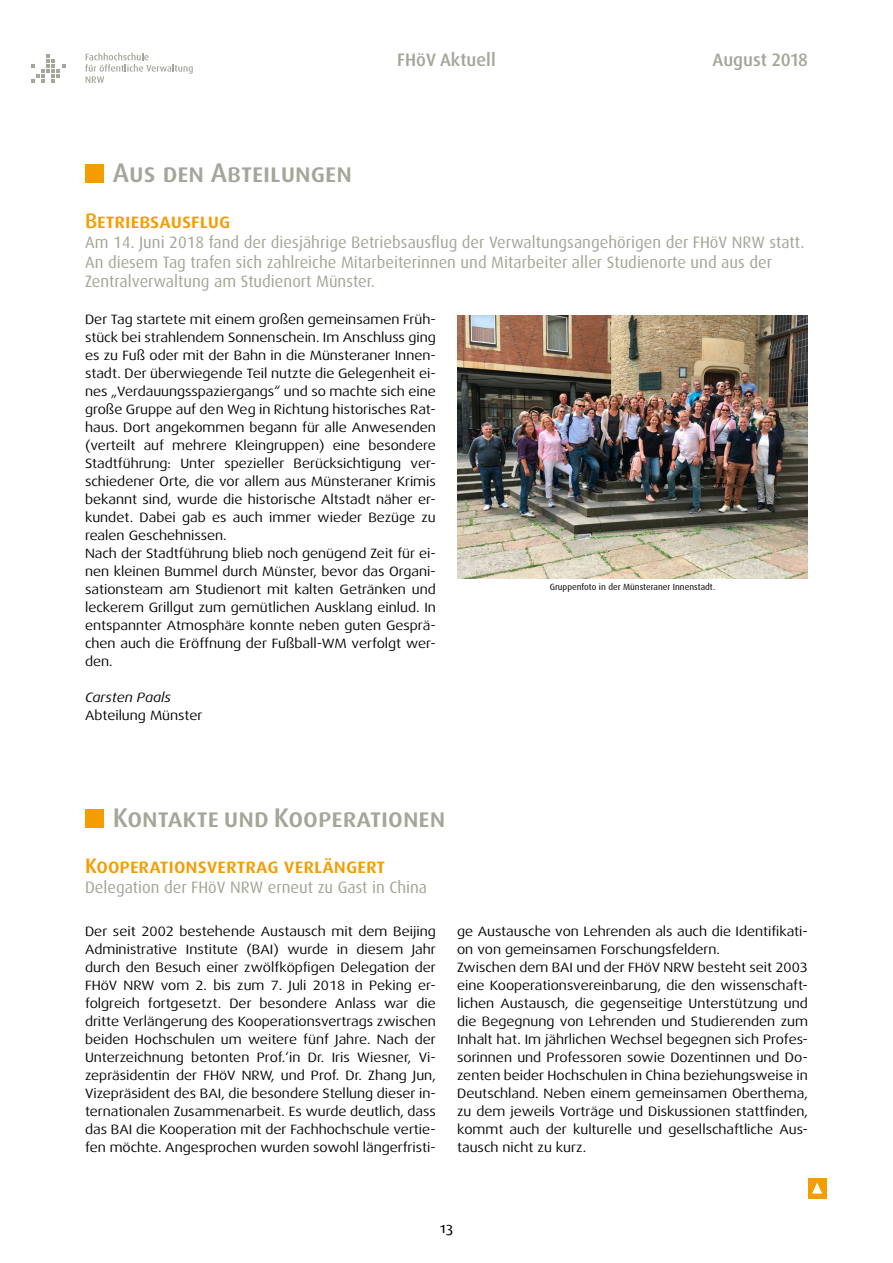
<style>
.page{position:relative;width:893px;height:1263px;background:#fff}
.page>*{position:absolute;margin:0;border:0;box-sizing:border-box;transform-origin:0 0}
.t1{font:500 27px "Dax OT";color:#a3a698}
.t2{font:500 21px "Dax OT";color:#f59c00}
.t3{font:500 18px "Dax OT";color:#a3a698}
.t4{font:16.5px/19.8px "Dax";color:#a3a698}
.t5{font:15px "Dax Regular Caps";color:#000}
.t6{font:13.5px/18px "Dax Wide";color:#000;text-align:justify}
.t7{font:italic 13.5px "Dax Wide";color:#000}
.t8{font:9px "Dax";color:#000}
</style>
<div class="page">
<div style="left:808px;top:1178px;width:18px;height:20px;background:#f59c00"></div>
<svg style="left:812px;top:1182px;width:10px;height:11px"></svg>
<svg style="left:31px;top:54px;width:34px;height:29px"></svg>
<svg style="left:85px;top:53px;width:108px;height:30px"></svg>
<img style="left:457px;top:315px;width:351px;height:263px">
<div style="left:85px;top:164px;width:19px;height:18px;background:#f59c00"></div>
<div style="left:85px;top:809px;width:19px;height:18px;background:#f59c00"></div>
<p class="t1" style="left:113px;top:156px;width:241px">Aus den Abteilungen</p>
<h3 class="t3" style="left:397px;top:49px;width:100px">FHöV Aktuell</h3>
<h3 class="t3" style="left:712px;top:49px;width:97px">August 2018</h3>
<p class="t2" style="left:85px;top:207px;width:147px">Betriebsausflug</p>
<p class="t4" style="left:85px;top:232px;width:721px">Am 14. Juni 2018 fand der diesjährige Betriebsausflug der Verwaltungsangehörigen der FHöV NRW statt.<br>An diesem Tag trafen sich zahlreiche Mitarbeiterinnen und Mitarbeiter aller Studienorte und aus der<br>Zentralverwaltung am Studienort Münster.</p>
<p class="t6" style="left:85px;top:310px;width:352px">Der Tag startete mit einem großen gemeinsamen Früh&shy;stück bei strahlendem Sonnenschein. Im Anschluss ging es zu Fuß oder mit der Bahn in die Münsteraner Innen&shy;stadt. Der überwiegende Teil nutzte die Gelegenheit ei&shy;nes „Verdauungsspaziergangs“ und so machte sich eine große Gruppe auf den Weg in Richtung historisches Rat&shy;haus. Dort angekommen begann für alle Anwesenden (verteilt auf mehrere Kleingruppen) eine besondere Stadtführung: Unter spezieller Berücksichtigung ver&shy;schiedener Orte, die vor allem aus Münsteraner Krimis bekannt sind, wurde die historische Altstadt näher er&shy;kundet. Dabei gab es auch immer wieder Bezüge zu realen Geschehnissen.</p>
<p class="t6" style="left:85px;top:544px;width:352px">Nach der Stadtführung blieb noch genügend Zeit für ei&shy;nen kleinen Bummel durch Münster, bevor das Organi&shy;sationsteam am Studienort mit kalten Getränken und leckerem Grillgut zum gemütlichen Ausklang einlud. In entspannter Atmosphäre konnte neben guten Gesprä&shy;chen auch die Eröffnung der Fußball-WM verfolgt wer&shy;den.</p>
<p class="t7" style="left:85px;top:690px;width:87px">Carsten Paals</p>
<p class="t6" style="left:85px;top:706px;width:119px">Abteilung Münster</p>
<p class="t1" style="left:113px;top:801px;width:334px">Kontakte und Kooperationen</p>
<p class="t2" style="left:85px;top:852px;width:302px">Kooperationsvertrag verlängert</p>
<p class="t4" style="left:85px;top:877px;width:344px">Delegation der FHöV NRW erneut zu Gast in China</p>
<p class="t8" style="left:550px;top:581px;width:167px">Gruppenfoto in der Münsteraner Innenstadt.</p>
<p class="t6" style="left:85px;top:922px;width:352px">Der seit 2002 bestehende Austausch mit dem Beijing Administrative Institute (BAI) wurde in diesem Jahr durch den Besuch einer zwölfköpfigen Delegation der FHöV NRW vom 2. bis zum 7. Juli 2018 in Peking er&shy;folgreich fortgesetzt. Der besondere Anlass war die dritte Verlängerung des Kooperationsvertrags zwischen beiden Hochschulen um weitere fünf Jahre. Nach der Unterzeichnung betonten Prof.‘in Dr. Iris Wiesner, Vi&shy;zepräsidentin der FHöV NRW, und Prof. Dr. Zhang Jun, Vizepräsident des BAI, die besondere Stellung dieser in&shy;ternationalen Zusammenarbeit. Es wurde deutlich, dass das BAI die Kooperation mit der Fachhochschule vertie&shy;fen möchte. Angesprochen wurden sowohl längerfristi-</p>
<p class="t6" style="left:457px;top:922px;width:352px">ge Austausche von Lehrenden als auch die Identifikati&shy;on von gemeinsamen Forschungsfeldern.</p>
<p class="t6" style="left:457px;top:958px;width:352px">Zwischen dem BAI und der FHöV NRW besteht seit 2003 eine Kooperationsvereinbarung, die den wissenschaft&shy;lichen Austausch, die gegenseitige Unterstützung und die Begegnung von Lehrenden und Studierenden zum Inhalt hat. Im jährlichen Wechsel begegnen sich Profes&shy;sorinnen und Professoren sowie Dozentinnen und Do&shy;zenten beider Hochschulen in China beziehungsweise in Deutschland. Neben einem gemeinsamen Oberthema, zu dem jeweils Vorträge und Diskussionen stattfinden, kommt auch der kulturelle und gesellschaftliche Aus&shy;tausch nicht zu kurz.</p>
<p class="t5" style="left:440px;top:1219px;width:15px">13</p>
</div>
